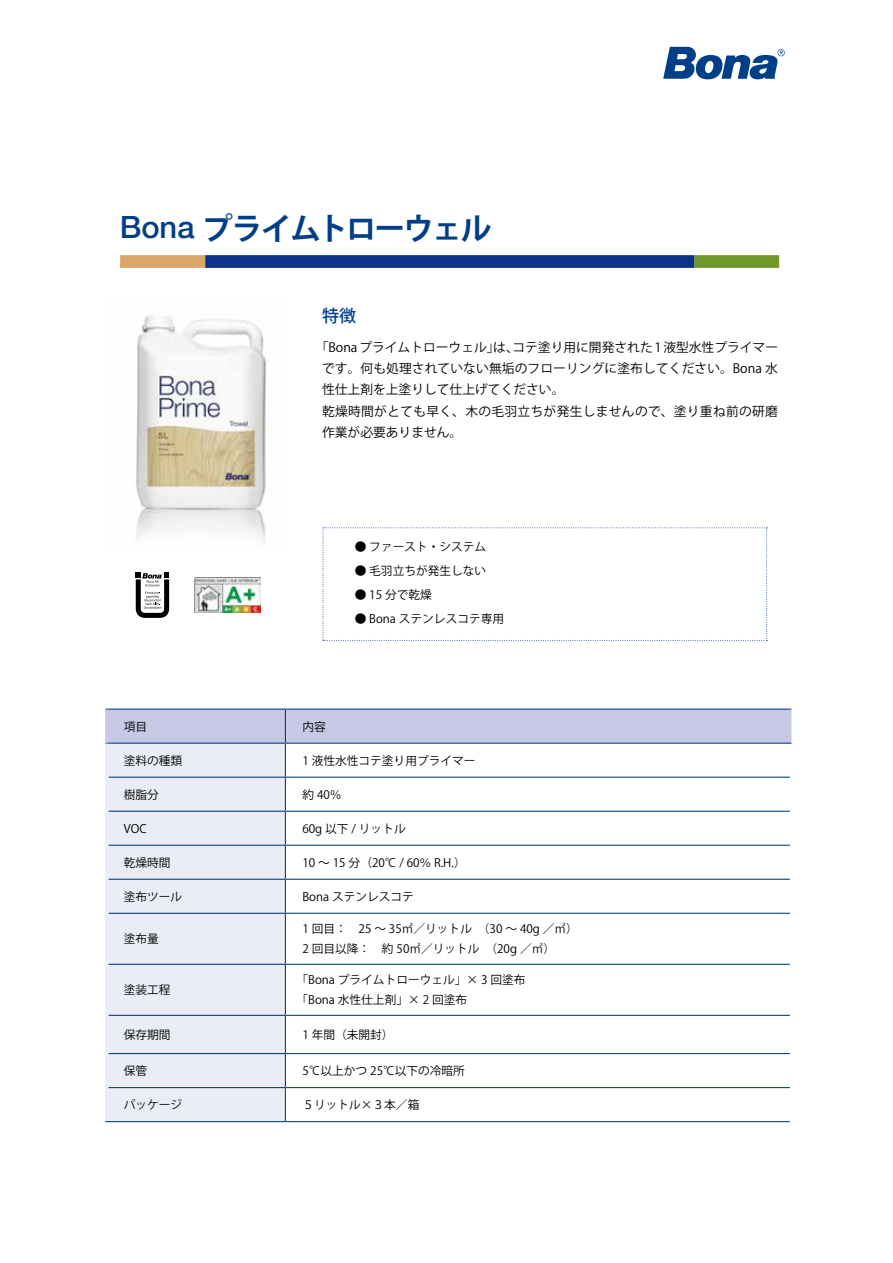
<style>
.page{position:relative;width:893px;height:1263px;background:#fff}
.page>*{position:absolute;margin:0;border:0;box-sizing:border-box;transform-origin:0 0}
.t1{font:700 30.9px "Koz Go Pro";letter-spacing:-.065em;color:#003f88}
.t2{font:500 16.95px "Koz Go Pro";color:#003f88}
.t3{font:12.75px/21.3px "Koz Go Pro";letter-spacing:.005em;color:#000}
.t4{font:11.7px "Koz Go Pro";color:#000}
.s1{font-family:"Helvetica Neue LT Std";font-weight:500}
</style>
<div class="page">
<img style="left:136px;top:315px;width:132px;height:228px">
<div style="left:108px;top:710px;width:680px;height:33px;background:#c7c8e5"></div>
<div style="left:108px;top:744px;width:177px;height:377px;background:#eaedf5"></div>
<hr style="left:105px;top:709px;width:180px;height:1px;background:#00387f">
<hr style="left:285px;top:709px;width:506px;height:1px;background:#00387f">
<hr style="left:285px;top:710px;width:1px;height:33px;background:#00387f">
<hr style="left:105px;top:743px;width:180px;height:1px;background:#00387f">
<hr style="left:108px;top:777px;width:177px;height:1px;background:#00387f">
<hr style="left:108px;top:811px;width:177px;height:1px;background:#00387f">
<hr style="left:108px;top:845px;width:177px;height:1px;background:#00387f">
<hr style="left:108px;top:879px;width:177px;height:1px;background:#00387f">
<hr style="left:108px;top:913px;width:177px;height:1px;background:#00387f">
<hr style="left:108px;top:964px;width:177px;height:1px;background:#00387f">
<hr style="left:108px;top:1015px;width:177px;height:1px;background:#00387f">
<hr style="left:108px;top:1053px;width:177px;height:1px;background:#00387f">
<hr style="left:108px;top:1087px;width:177px;height:1px;background:#00387f">
<hr style="left:105px;top:1121px;width:180px;height:1px;background:#00387f">
<hr style="left:105px;top:710px;width:3px;height:33px;background:#c7c8e5">
<hr style="left:788px;top:710px;width:3px;height:33px;background:#c7c8e5">
<hr style="left:105px;top:744px;width:3px;height:33px;background:#eaedf5">
<hr style="left:105px;top:777px;width:3px;height:34px;background:#eaedf5">
<hr style="left:105px;top:811px;width:3px;height:34px;background:#eaedf5">
<hr style="left:105px;top:845px;width:3px;height:34px;background:#eaedf5">
<hr style="left:105px;top:879px;width:3px;height:34px;background:#eaedf5">
<hr style="left:105px;top:913px;width:3px;height:51px;background:#eaedf5">
<hr style="left:105px;top:964px;width:3px;height:51px;background:#eaedf5">
<hr style="left:105px;top:1015px;width:3px;height:38px;background:#eaedf5">
<hr style="left:105px;top:1053px;width:3px;height:34px;background:#eaedf5">
<hr style="left:105px;top:1087px;width:3px;height:34px;background:#eaedf5">
<hr style="left:285px;top:743px;width:506px;height:1px;background:#00387f">
<hr style="left:285px;top:744px;width:1px;height:33px;background:#00387f">
<hr style="left:285px;top:777px;width:505px;height:1px;background:#00387f">
<hr style="left:285px;top:778px;width:1px;height:33px;background:#00387f">
<hr style="left:285px;top:811px;width:505px;height:1px;background:#00387f">
<hr style="left:285px;top:812px;width:1px;height:33px;background:#00387f">
<hr style="left:285px;top:845px;width:505px;height:1px;background:#00387f">
<hr style="left:285px;top:846px;width:1px;height:33px;background:#00387f">
<hr style="left:285px;top:879px;width:505px;height:1px;background:#00387f">
<hr style="left:285px;top:880px;width:1px;height:33px;background:#00387f">
<hr style="left:285px;top:913px;width:505px;height:1px;background:#00387f">
<hr style="left:285px;top:914px;width:1px;height:50px;background:#00387f">
<hr style="left:285px;top:964px;width:505px;height:1px;background:#00387f">
<hr style="left:285px;top:965px;width:1px;height:50px;background:#00387f">
<hr style="left:285px;top:1015px;width:505px;height:1px;background:#00387f">
<hr style="left:285px;top:1016px;width:1px;height:37px;background:#00387f">
<hr style="left:285px;top:1053px;width:505px;height:1px;background:#00387f">
<hr style="left:285px;top:1054px;width:1px;height:33px;background:#00387f">
<hr style="left:285px;top:1087px;width:505px;height:1px;background:#00387f">
<hr style="left:285px;top:1088px;width:1px;height:33px;background:#00387f">
<hr style="left:285px;top:1121px;width:505px;height:1px;background:#00387f">
<svg style="left:322px;top:527px;width:446px;height:114px"></svg>
<img style="left:195px;top:578px;width:66px;height:34px">
<svg style="left:136px;top:573px;width:33px;height:45px"></svg>
<svg style="left:663px;top:47px;width:122px;height:32px"></svg>
<div style="left:694px;top:255px;width:85px;height:13px;background:#6e992a"></div>
<div style="left:205px;top:255px;width:489px;height:13px;background:#0c3388"></div>
<div style="left:120px;top:255px;width:85px;height:13px;background:#dca66b"></div>
<h1 class="t1" style="left:120px;top:208px;width:373px"><span class="s1">Bona</span> プライムトローウェル</h1>
<h2 class="t2" style="left:322px;top:305px;width:36px">特徴</h2>
<p class="t3" style="left:322px;top:337px;width:457px;text-indent:-6px">「Bonaプライムトローウェルは」、<br>です。何も処理されていない無垢のフローリングに塗布してください。Bona 水性仕上剤を上塗りして仕上げてください。<br>乾燥時間がとても早く、木の毛羽立ちが発生しませんので、塗り重ね前の研磨作業が必要ありません。</p>
<p class="t3" style="left:512px;top:337px;width:267px">コテ塗り用に開発された1 液型水性プライマー</p>
<p class="t4" style="left:355px;top:539px;width:133px">● ファースト・システム</p>
<p class="t4" style="left:355px;top:563px;width:133px">● 毛羽立ちが発生しない</p>
<p class="t4" style="left:355px;top:587px;width:78px">● 15 分で乾燥</p>
<p class="t4" style="left:355px;top:612px;width:151px">● Bona ステンレスコテ専用</p>
<p class="t4" style="left:124px;top:719px;width:25px">項目</p>
<p class="t4" style="left:302px;top:719px;width:25px">内容</p>
<p class="t4" style="left:124px;top:753px;width:60px">塗料の種類</p>
<p class="t4" style="left:302px;top:753px;width:175px">1 液性水性コテ塗り用プライマー</p>
<p class="t4" style="left:124px;top:787px;width:37px">樹脂分</p>
<p class="t4" style="left:302px;top:787px;width:41px">約 40％</p>
<p class="t4" style="left:124px;top:821px;width:24px">VOC</p>
<p class="t4" style="left:302px;top:821px;width:105px">60g 以下 / リットル</p>
<p class="t4" style="left:124px;top:855px;width:48px">乾燥時間</p>
<p class="t4" style="left:302px;top:855px;width:165px">1 0 ～ 1 5 分（ 2 0 ℃ / 6 0 ％ H.R (.</p>
<p class="t4" style="left:124px;top:889px;width:60px">塗布ツール</p>
<p class="t4" style="left:302px;top:889px;width:113px">Bona ステンレスコテ</p>
<p class="t4" style="left:124px;top:931px;width:37px">塗布量</p>
<p class="t4" style="left:124px;top:982px;width:48px">塗装工程</p>
<p class="t4" style="left:124px;top:1027px;width:48px">保存期間</p>
<p class="t4" style="left:302px;top:921px;width:277px">1 回目：　25 ～ 35㎡／リットル　（30 ～ 40g ／㎡(</p>
<p class="t4" style="left:302px;top:941px;width:254px">2 回目以降：　約 50㎡／リットル　（20g ／㎡(</p>
<p class="t4" style="left:297px;top:972px;width:230px">「Bona プライムトローウェル」× 3 回塗布</p>
<p class="t4" style="left:297px;top:992px;width:172px">「Bona 水性仕上剤」× 2 回塗布</p>
<p class="t4" style="left:302px;top:1027px;width:93px">1 年間（未開封(</p>
<p class="t4" style="left:124px;top:1063px;width:25px">保管</p>
<p class="t4" style="left:302px;top:1063px;width:164px">℃5 以上かつ 25℃以下の冷暗所</p>
<p class="t4" style="left:124px;top:1097px;width:60px">パッケージ</p>
<p class="t4" style="left:302px;top:1097px;width:118px">５リットル×３本／箱</p>
</div>
